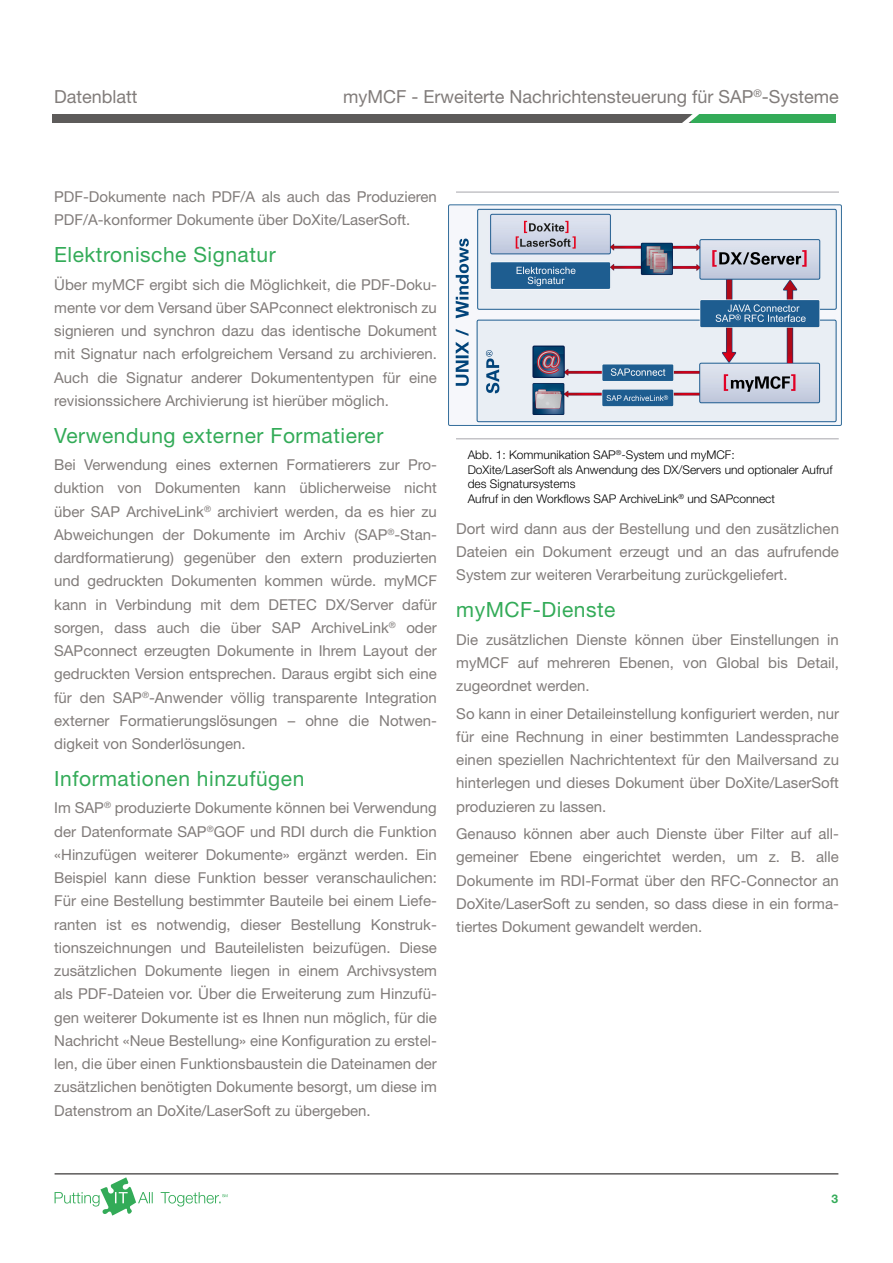
<style>
.page{position:relative;width:893px;height:1263px;background:#fff}
.page>*{position:absolute;margin:0;border:0;box-sizing:border-box;transform-origin:0 0}
.t1{font:21px "Helvetica Neue LT Pro";letter-spacing:.025em;color:#33ab58}
.t2{font:18px "Helvetica Neue LT Pro";color:#817c7a}
.t3{font:15px/23.2px "Helvetica Neue LT Pro";color:#817c7a;text-align:justify}
.t4{font:300 12px/14.4px "Helvetica Neue LT Pro";color:#000}
.t5{font:700 12px "Helvetica Neue LT Pro";color:#33ab58}
</style>
<div class="page">
<svg style="left:55px;top:1177px;width:172px;height:38px"></svg>
<div style="left:52px;top:114px;width:783px;height:9px;background:#5d5b5a"></div>
<div style="left:691px;top:115px;width:144px;height:8px;background:#33ab58"></div>
<svg style="left:682px;top:114px;width:23px;height:9px"></svg>
<hr style="left:55px;top:1173px;width:783px;height:1px;background:#5d5b5a">
<hr style="left:456px;top:191px;width:383px;height:2px;background:#c4c3c7">
<hr style="left:456px;top:438px;width:383px;height:1px;background:#c4c3c7">
<img style="left:449px;top:204px;width:393px;height:221px">
<p class="t2" style="left:54px;top:86px;width:85px">Datenblatt</p>
<p class="t2" style="left:343px;top:86px;width:497px">myMCF - Erweiterte Nachrichtensteuerung für SAP<sup>®</sup>-Systeme</p>
<p class="t3" style="left:54px;top:185px;width:384px">PDF-Dokumente nach PDF/A als auch das Produzieren<br>PDF/A-konformer Dokumente über DoXite/LaserSoft.</p>
<h1 class="t1" style="left:54px;top:242px;width:223px">Elektronische Signatur</h1>
<p class="t3" style="left:54px;top:272px;width:384px">Über myMCF ergibt sich die Möglichkeit, die PDF-Doku&shy;mente vor dem Versand über SAPconnect elektronisch zu signieren und synchron dazu das identische Dokument mit Signatur nach erfolgreichem Versand zu archivieren.<br>Auch die Signatur anderer Dokumententypen für eine revisionssichere Archivierung ist hierüber möglich.</p>
<h1 class="t1" style="left:54px;top:422px;width:331px">Verwendung externer Formatierer</h1>
<p class="t3" style="left:54px;top:453px;width:384px">Bei Verwendung eines externen Formatierers zur Pro&shy;duktion von Dokumenten kann üblicherweise nicht über SAP ArchiveLink<sup>®</sup> archiviert werden, da es hier zu Abweichungen der Dokumente im Archiv (SAP<sup>®</sup>-Stan&shy;dardformatierung) gegenüber den extern produzierten und gedruckten Dokumenten kommen würde. myMCF kann in Verbindung mit dem DETEC DX/Server dafür sorgen, dass auch die über SAP ArchiveLink<sup>®</sup> oder SAPconnect erzeugten Dokumente in Ihrem Layout der gedruckten Version entsprechen. Daraus ergibt sich eine für den SAP<sup>®</sup>-Anwender völlig transparente Integration externer Formatierungslösungen – ohne die Notwen&shy;digkeit von Sonderlösungen.</p>
<h1 class="t1" style="left:54px;top:765px;width:252px">Informationen hinzufügen</h1>
<p class="t3" style="left:54px;top:796px;width:384px">Im SAP<sup>®</sup> produzierte Dokumente können bei Verwendung der Datenformate SAP<sup>®</sup>GOF und RDI durch die Funktion «Hinzufügen weiterer Dokumente» ergänzt werden. Ein Beispiel kann diese Funktion besser veranschaulichen:<br>Für eine Bestellung bestimmter Bauteile bei einem Liefe&shy;ranten ist es notwendig, dieser Bestellung Konstruk&shy;tionszeichnungen und Bauteilelisten beizufügen. Diese zusätzlichen Dokumente liegen in einem Archivsystem als PDF-Dateien vor. Über die Erweiterung zum Hinzufü&shy;gen weiterer Dokumente ist es Ihnen nun möglich, für die Nachricht «Neue Bestellung» eine Konfiguration zu erstel&shy;len, die über einen Funktionsbaustein die Dateinamen der zusätzlichen benötigten Dokumente besorgt, um diese im Datenstrom an DoXite/LaserSoft zu übergeben.</p>
<p class="t4" style="left:468px;top:448px;width:366px">Abb. 1: Kommunikation SAP<sup>®</sup>-System und myMCF:<br>DoXite/LaserSoft als Anwendung des DX/Servers und optionaler Aufruf des Signatursystems<br>Aufruf in den Workflows SAP ArchiveLink<sup>®</sup> und SAPconnect</p>
<p class="t3" style="left:456px;top:516px;width:384px">Dort wird dann aus der Bestellung und den zusätzlichen Dateien ein Dokument erzeugt und an das aufrufende System zur weiteren Verarbeitung zurückgeliefert.</p>
<h1 class="t1" style="left:456px;top:597px;width:161px">myMCF-Dienste</h1>
<p class="t3" style="left:456px;top:627px;width:384px">Die zusätzlichen Dienste können über Einstellungen in myMCF auf mehreren Ebenen, von Global bis Detail, zugeordnet werden.</p>
<p class="t3" style="left:456px;top:701px;width:384px">So kann in einer Detaileinstellung konfiguriert werden, nur für eine Rechnung in einer bestimmten Landessprache einen speziellen Nachrichtentext für den Mailversand zu hinterlegen und dieses Dokument über DoXite/LaserSoft produzieren zu lassen.</p>
<p class="t3" style="left:456px;top:822px;width:384px">Genauso können aber auch Dienste über Filter auf all&shy;gemeiner Ebene eingerichtet werden, um z. B. alle Dokumente im RDI-Format über den RFC-Connector an DoXite/LaserSoft zu senden, so dass diese in ein forma&shy;tiertes Dokument gewandelt werden.</p>
<p class="t5" style="left:831px;top:1190px;width:8px">3</p>
</div>
